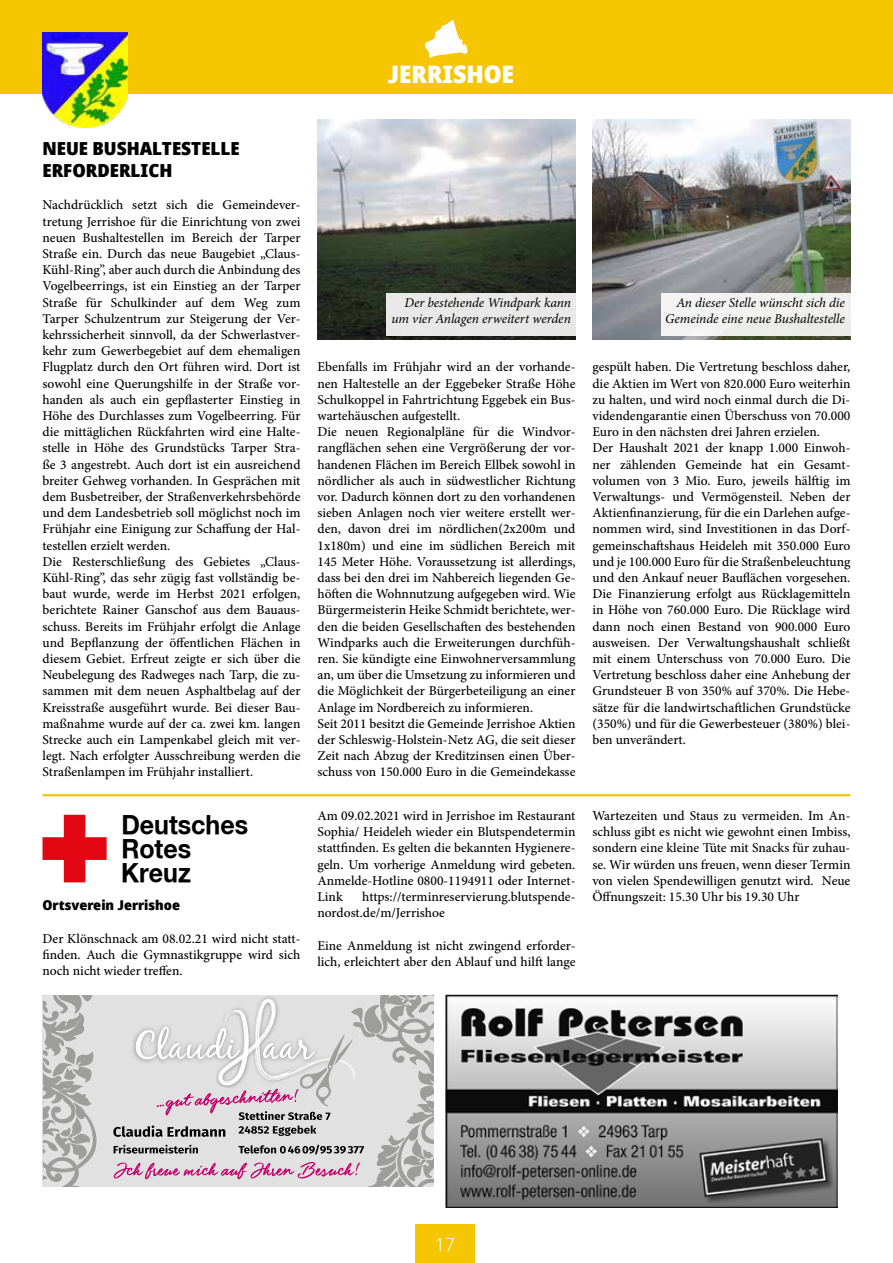
<style>
.page{position:relative;width:893px;height:1263px;background:#fff}
.page>*{position:absolute;margin:0;border:0;box-sizing:border-box;transform-origin:0 0}
.t1{font:700 26.4px/24.3px "Helvetica Neue 75";color:#000;scale:.95 1}
.t2{font:900 24px "Avrile Sans";color:#fff}
.t3{font:900 18px/21.6px "Avrile Sans";color:#000}
.t4{font:300 18px "Avrile Sans";color:#fff}
.t5{font:500 13.5px/16.2px "Minion Pro";color:#000}
.t6{font:italic 13.5px/16.2px "Minion Pro";letter-spacing:-.005em;color:#000;text-align:right}
.t7{font:900 13.5px "Avrile Sans";color:#000}
</style>
<div class="page">
<div style="left:415px;top:1225px;width:60px;height:38px;background:#f7c602"></div>
<svg style="left:43px;top:995px;width:70px;height:191px;fill:#e1e1e1"></svg>
<svg style="left:113px;top:995px;width:321px;height:191px"></svg>
<img style="left:445px;top:994px;width:393px;height:214px">
<div style="left:0;top:0;width:893px;height:94px;background:#f7c602"></div>
<svg style="left:425px;top:20px;width:43px;height:38px"></svg>
<img style="left:43px;top:32px;width:85px;height:95px">
<img style="left:592px;top:119px;width:258px;height:221px">
<img style="left:317px;top:119px;width:258px;height:221px">
<div style="left:386px;top:293px;width:189px;height:42px;background:#e8e8e7"></div>
<div style="left:661px;top:293px;width:189px;height:42px;background:#f1f1f0"></div>
<hr style="left:43px;top:794px;width:807px;height:2px;background:#f7c602">
<svg style="left:43px;top:815px;width:64px;height:67px"></svg>
<h2 class="t2" style="left:387px;top:56px;width:128px">JERRISHOE</h2>
<h3 class="t3" style="left:43px;top:138px;width:199px">NEUE BUSHALTESTELLE<br>ERFORDERLICH</h3>
<p class="t5" style="left:43px;top:197px;width:259px">Nachdrücklich setzt sich die Gemeindever&shy;tretung Jerrishoe für die Einrichtung von zwei neuen Bushaltestellen im Bereich der Tarper Straße ein. Durch das neue Baugebiet „Claus-Kühl-Ring”, aber auch durch die Anbindung des Vogelbeerrings, ist ein Einstieg an der Tarper Straße für Schulkinder auf dem Weg zum Tarper Schulzentrum zur Steigerung der Ver&shy;kehrssicherheit sinnvoll, da der Schwerlastver&shy;kehr zum Gewerbegebiet auf dem ehemaligen Flugplatz durch den Ort führen wird. Dort ist sowohl eine Querungshilfe in der Straße vor&shy;handen als auch ein gepflasterter Einstieg in Höhe des Durchlasses zum Vogelbeerring. Für die mittäglichen Rückfahrten wird eine Halte&shy;stelle in Höhe des Grundstücks Tarper Stra&shy;ße 3 angestrebt. Auch dort ist ein ausreichend breiter Gehweg vorhanden. In Gesprächen mit dem Busbetreiber, der Straßenverkehrsbehörde und dem Landesbetrieb soll möglichst noch im Frühjahr eine Einigung zur Schaffung der Hal&shy;testellen erzielt werden.<br>Die Resterschließung des Gebietes „Claus-Kühl-Ring”, das sehr zügig fast vollständig be&shy;baut wurde, werde im Herbst 2021 erfolgen, berichtete Rainer Ganschof aus dem Bauaus&shy;schuss. Bereits im Frühjahr erfolgt die Anlage und Bepflanzung der öffentlichen Flächen in diesem Gebiet. Erfreut zeigte er sich über die Neubelegung des Radweges nach Tarp, die zu&shy;sammen mit dem neuen Asphaltbelag auf der Kreisstraße ausgeführt wurde. Bei dieser Bau&shy;maßnahme wurde auf der ca. zwei km. langen Strecke auch ein Lampenkabel gleich mit ver&shy;legt. Nach erfolgter Ausschreibung werden die Straßenlampen im Frühjahr installiert.</p>
<h1 class="t1" style="left:121px;top:811px;width:135px">Deutsches<br>Rotes<br>Kreuz</h1>
<p class="t7" style="left:43px;top:895px;width:139px">Ortsverein Jerrishoe</p>
<p class="t5" style="left:43px;top:930px;width:259px;text-align:justify">Der Klönschnack am 08.02.21 wird nicht statt&shy;finden. Auch die Gymnastikgruppe wird sich noch nicht wieder treffen.</p>
<p class="t6" style="left:391px;top:295px;width:181px">Der bestehende Windpark kann um vier Anlagen erweitert werden</p>
<p class="t6" style="left:665px;top:295px;width:181px">An dieser Stelle wünscht sich die<br>Gemeinde eine neue Bushaltestelle</p>
<p class="t5" style="left:317px;top:359px;width:259px">Ebenfalls im Frühjahr wird an der vorhande&shy;nen Haltestelle an der Eggebeker Straße Höhe Schulkoppel in Fahrtrichtung Eggebek ein Bus&shy;wartehäuschen aufgestellt.<br>Die neuen Regionalpläne für die Windvor&shy;rangflächen sehen eine Vergrößerung der vor&shy;handenen Flächen im Bereich Ellbek sowohl in nördlicher als auch in südwestlicher Richtung vor. Dadurch können dort zu den vorhandenen sieben Anlagen noch vier weitere erstellt wer&shy;den, davon drei im nördlichen(2x200m und 1x180m) und eine im südlichen Bereich mit 145 Meter Höhe. Voraussetzung ist allerdings, dass bei den drei im Nahbereich liegenden Ge&shy;höften die Wohnnutzung aufgegeben wird. Wie Bürgermeisterin Heike Schmidt berichtete, wer&shy;den die beiden Gesellschaften des bestehenden Windparks auch die Erweiterungen durchfüh&shy;ren. Sie kündigte eine Einwohnerversammlung an, um über die Umsetzung zu informieren und die Möglichkeit der Bürgerbeteiligung an einer Anlage im Nordbereich zu informieren.<br>Seit 2011 besitzt die Gemeinde Jerrishoe Aktien der Schleswig-Holstein-Netz AG, die seit dieser Zeit nach Abzug der Kreditzinsen einen Über&shy;schuss von 150.000 Euro in die Gemeindekasse</p>
<p class="t5" style="left:592px;top:359px;width:259px">gespült haben. Die Vertretung beschloss daher, die Aktien im Wert von 820.000 Euro weiterhin zu halten, und wird noch einmal durch die Di&shy;videndengarantie einen Überschuss von 70.000<br>Euro in den nächsten drei Jahren erzielen.<br>Der Haushalt 2021 der knapp 1.000 Einwoh&shy;ner zählenden Gemeinde hat ein Gesamt&shy;volumen von 3 Mio. Euro, jeweils hälftig im Verwaltungs- und Vermögensteil. Neben der Aktienfinanzierung, für die ein Darlehen aufge&shy;nommen wird, sind Investitionen in das Dorf&shy;gemeinschaftshaus Heideleh mit 350.000 Euro und je 100.000 Euro für die Straßenbeleuchtung und den Ankauf neuer Bauflächen vorgesehen.<br>Die Finanzierung erfolgt aus Rücklagemitteln in Höhe von 760.000 Euro. Die Rücklage wird dann noch einen Bestand von 900.000 Euro ausweisen. Der Verwaltungshaushalt schließt mit einem Unterschuss von 70.000 Euro. Die Vertretung beschloss daher eine Anhebung der Grundsteuer B von 350% auf 370%. Die Hebe&shy;sätze für die landwirtschaftlichen Grundstücke (350%) und für die Gewerbesteuer (380%) blei&shy;ben unverändert.</p>
<p class="t5" style="left:317px;top:807px;width:259px;text-align:justify">Am 09.02.2021 wird in Jerrishoe im Restaurant Sophia/ Heideleh wieder ein Blutspendetermin stattfinden. Es gelten die bekannten Hygienere&shy;geln. Um vorherige Anmeldung wird gebeten.<br>Anmelde-Hotline 0800-1194911 oder Internet-Link</p>
<p class="t5" style="left:317px;top:888px;width:259px;text-indent:45px">https://terminreservierung.blutspende&shy;nordost.de/m/Jerrishoe</p>
<p class="t5" style="left:317px;top:937px;width:259px">Eine Anmeldung ist nicht zwingend erforder&shy;lich, erleichtert aber den Ablauf und hilft lange</p>
<p class="t5" style="left:592px;top:807px;width:259px;text-align:justify">Wartezeiten und Staus zu vermeiden. Im An&shy;schluss gibt es nicht wie gewohnt einen Imbiss, sondern eine kleine Tüte mit Snacks für zuhau&shy;se. Wir würden uns freuen, wenn dieser Termin von vielen Spendewilligen genutzt wird. Neue Öffnungszeit: 15.30 Uhr bis 19.30 Uhr</p>
<h3 class="t4" style="left:435px;top:1232px;width:21px">17</h3>
</div>
